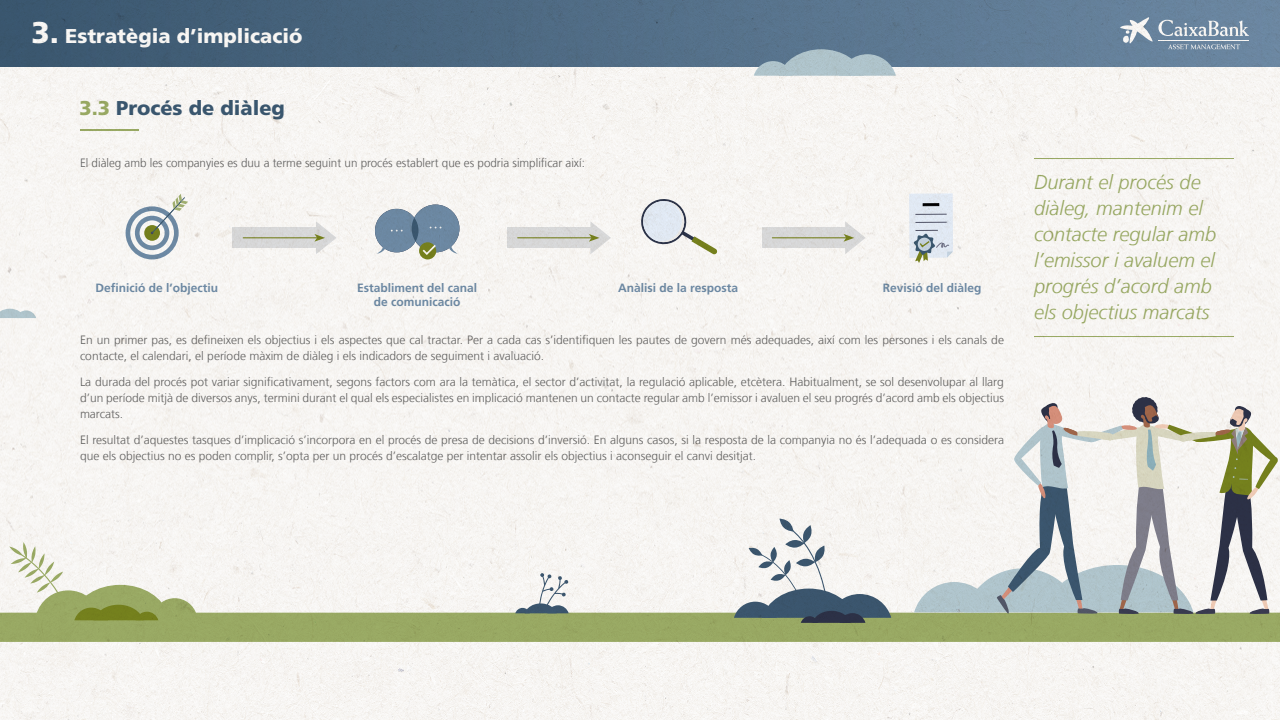
<style>
.page{position:relative;width:1280px;height:720px;background:#fff}
.page>*{position:absolute;margin:0;border:0;box-sizing:border-box;transform-origin:0 0}
.t1{font:italic 300 20px/26px "La Caixa Frutiger";color:#9daf68}
.t2{font:900 20px "La Caixa Frutiger";color:#fff}
.t3{font:900 20px "La Caixa Frutiger";color:#3c5a74}
.t4{font:300 12px/16px "La Caixa Frutiger";color:#646464}
.t5{font:700 12px/14px "La Caixa Frutiger";color:#708eab;text-align:center}
.s1{font-size:30px}
.s2{color:#9daf68}
</style>
<div class="page">
<img style="left:0;top:0;width:1280px;height:720px">
<h1 class="t2" style="left:31px;top:24px;width:273px"><span class="s1">3.</span> Estratègia d’implicació</h1>
<h1 class="t3" style="left:80px;top:96px;width:207px"><span class="s2">3.3</span> Procés de diàleg</h1>
<p class="t4" style="left:80px;top:155px;width:506px">El diàleg amb les companyies es duu a terme seguint un procés establert que es podria simplificar així:</p>
<p class="t5" style="left:95px;top:281px;width:124px">Definició de l’objectiu</p>
<p class="t5" style="left:357px;top:281px;width:122px">Establiment del canal de comunicació</p>
<p class="t5" style="left:618px;top:281px;width:121px">Anàlisi de la resposta</p>
<p class="t5" style="left:883px;top:281px;width:100px">Revisió del diàleg</p>
<p class="t4" style="left:80px;top:331px;width:925px">En un primer pas, es defineixen els objectius i els aspectes que cal tractar. Per a cada cas s’identifiquen les pautes de govern més adequades, així com les persones i els canals de contacte, el calendari, el període màxim de diàleg i els indicadors de seguiment i avaluació.</p>
<p class="t4" style="left:80px;top:373px;width:926px;text-align:justify">La durada del procés pot variar significativament, segons factors com ara la temàtica, el sector d’activitat, la regulació aplicable, etcètera. Habitualment, se sol desenvolupar al llarg d’un període mitjà de diversos anys, termini durant el qual els especialistes en implicació mantenen un contacte regular amb l’emissor i avaluen el seu progrés d’acord amb els objectius marcats.</p>
<p class="t4" style="left:80px;top:431px;width:926px">El resultat d’aquestes tasques d’implicació s’incorpora en el procés de presa de decisions d’inversió. En alguns casos, si la resposta de la companyia no és l’adequada o es considera que els objectius no es poden complir, s’opta per un procés d’escalatge per intentar assolir els objectius i aconseguir el canvi desitjat.</p>
<h1 class="t1" style="left:1034px;top:169px;width:184px">Durant el procés de diàleg, mantenim el contacte regular amb l’emissor i avaluem el progrés d’acord amb els objectius marcats</h1>
</div>
